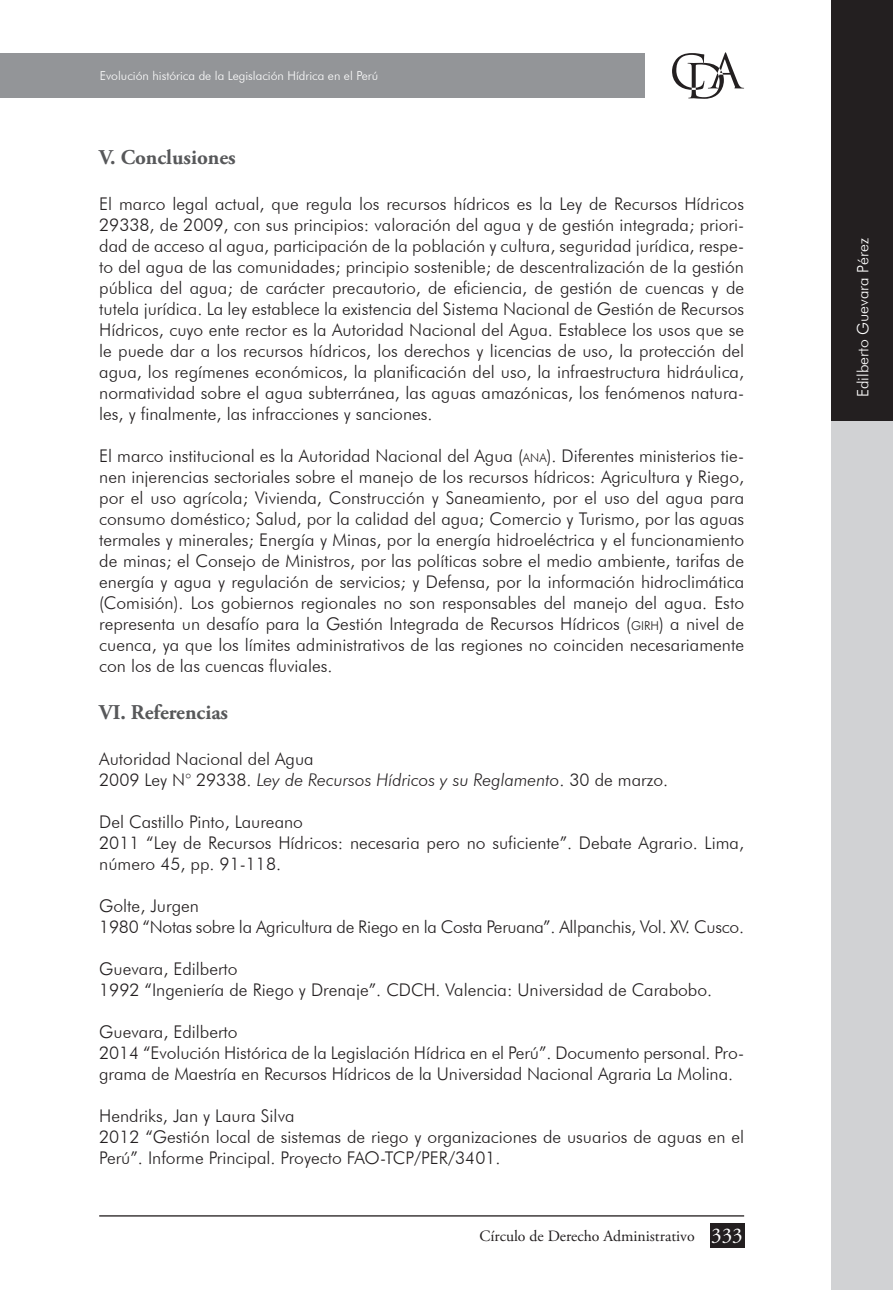
<style>
.page{position:relative;width:893px;height:1290px;background:#fff}
.page>*{position:absolute;margin:0;border:0;box-sizing:border-box;transform-origin:0 0}
.t1{font:700 21px "Adobe Garamond Pro";color:#57585a}
.t2{font:300 17.5px/21px "Futura BT";color:#231f20}
.t3{font:15.75px "Adobe Garamond Pro";color:#231f20}
.t4{font:300 15.75px "Futura BT";color:#fff}
.t5{font:300 12.25px "Futura BT";color:#fff}
.s1{font-size:12.25px}
.s2{font-style:italic}
.s3{font-size:21px;color:#fff}
</style>
<div class="page">
<div style="left:832px;top:0;width:61px;height:422px;background:#231f20"></div>
<div style="left:832px;top:422px;width:61px;height:868px;background:#d1d2d4"></div>
<div style="left:0;top:53px;width:645px;height:45px;background:#939598"></div>
<svg style="left:672px;top:52px;width:72px;height:47px"></svg>
<div style="left:710px;top:1223px;width:34px;height:25px;background:#231f20"></div>
<hr style="left:99px;top:1215px;width:645px;height:1px;background:#231f20">
<p class="t5" style="left:100px;top:68px;width:280px">Evolución histórica de la Legislación Hídrica en el Perú</p>
<p class="t1" style="left:99px;top:145px;width:138px">V. Conclusiones</p>
<p class="t2" style="left:99px;top:193px;width:646px;text-align:justify">El marco legal actual, que regula los recursos hídricos es la Ley de Recursos Hídricos 29338, de 2009, con sus principios: valoración del agua y de gestión integrada; priori&shy;dad de acceso al agua, participación de la población y cultura, seguridad jurídica, respe&shy;to del agua de las comunidades; principio sostenible; de descentralización de la gestión pública del agua; de carácter precautorio, de eficiencia, de gestión de cuencas y de tutela jurídica. La ley establece la existencia del Sistema Nacional de Gestión de Recursos Hídricos, cuyo ente rector es la Autoridad Nacional del Agua. Establece los usos que se le puede dar a los recursos hídricos, los derechos y licencias de uso, la protección del agua, los regímenes económicos, la planificación del uso, la infraestructura hidráulica, normatividad sobre el agua subterránea, las aguas amazónicas, los fenómenos natura&shy;les, y finalmente, las infracciones y sanciones.</p>
<p class="t2" style="left:99px;top:445px;width:646px;text-align:justify">El marco institucional es la Autoridad Nacional del Agua (<span class="s1">ANA</span>). Diferentes ministerios tie&shy;nen injerencias sectoriales sobre el manejo de los recursos hídricos: Agricultura y Riego, por el uso agrícola; Vivienda, Construcción y Saneamiento, por el uso del agua para consumo doméstico; Salud, por la calidad del agua; Comercio y Turismo, por las aguas termales y minerales; Energía y Minas, por la energía hidroeléctrica y el funcionamiento de minas; el Consejo de Ministros, por las políticas sobre el medio ambiente, tarifas de energía y agua y regulación de servicios; y Defensa, por la información hidroclimática (Comisión). Los gobiernos regionales no son responsables del manejo del agua. Esto representa un desafío para la Gestión Integrada de Recursos Hídricos (<span class="s1">GIRH</span>) a nivel de cuenca, ya que los límites administrativos de las regiones no coinciden necesariamente con los de las cuencas fluviales.</p>
<p class="t1" style="left:99px;top:700px;width:130px">VI. Referencias</p>
<p class="t2" style="left:99px;top:748px;width:570px">Autoridad Nacional del Agua<br>2009 Ley N° 29338. <span class="s2">Ley de Recursos Hídricos y su Reglamento</span>. 30 de marzo.</p>
<p class="t2" style="left:99px;top:811px;width:646px">Del Castillo Pinto, Laureano<br>2011 “Ley de Recursos Hídricos: necesaria pero no suficiente”. Debate Agrario. Lima, número 45, pp. 91-118.</p>
<p class="t2" style="left:99px;top:895px;width:646px">Golte, Jurgen<br>1980 “Notas sobre la Agricultura de Riego en la Costa Peruana”. Allpanchis, Vol. XV. Cusco.</p>
<p class="t2" style="left:99px;top:958px;width:614px">Guevara, Edilberto<br>1992 “Ingeniería de Riego y Drenaje”. CDCH. Valencia: Universidad de Carabobo.</p>
<p class="t2" style="left:99px;top:1021px;width:646px">Guevara, Edilberto<br>2014 “Evolución Histórica de la Legislación Hídrica en el Perú”. Documento personal. Pro&shy;grama de Maestría en Recursos Hídricos de la Universidad Nacional Agraria La Molina.</p>
<p class="t2" style="left:99px;top:1105px;width:646px">Hendriks, Jan y Laura Silva<br>2012 “Gestión local de sistemas de riego y organizaciones de usuarios de aguas en el<br>Perú”. Informe Principal. Proyecto FAO-TCP/PER/3401.</p>
<p class="t3" style="left:480px;top:1227px;width:265px">Círculo de Derecho Administrativo <span class="s3">333</span></p>
<p class="t4" style="left:853px;top:397px;width:161px;rotate:-90deg">Edilberto Guevara Pérez</p>
</div>
